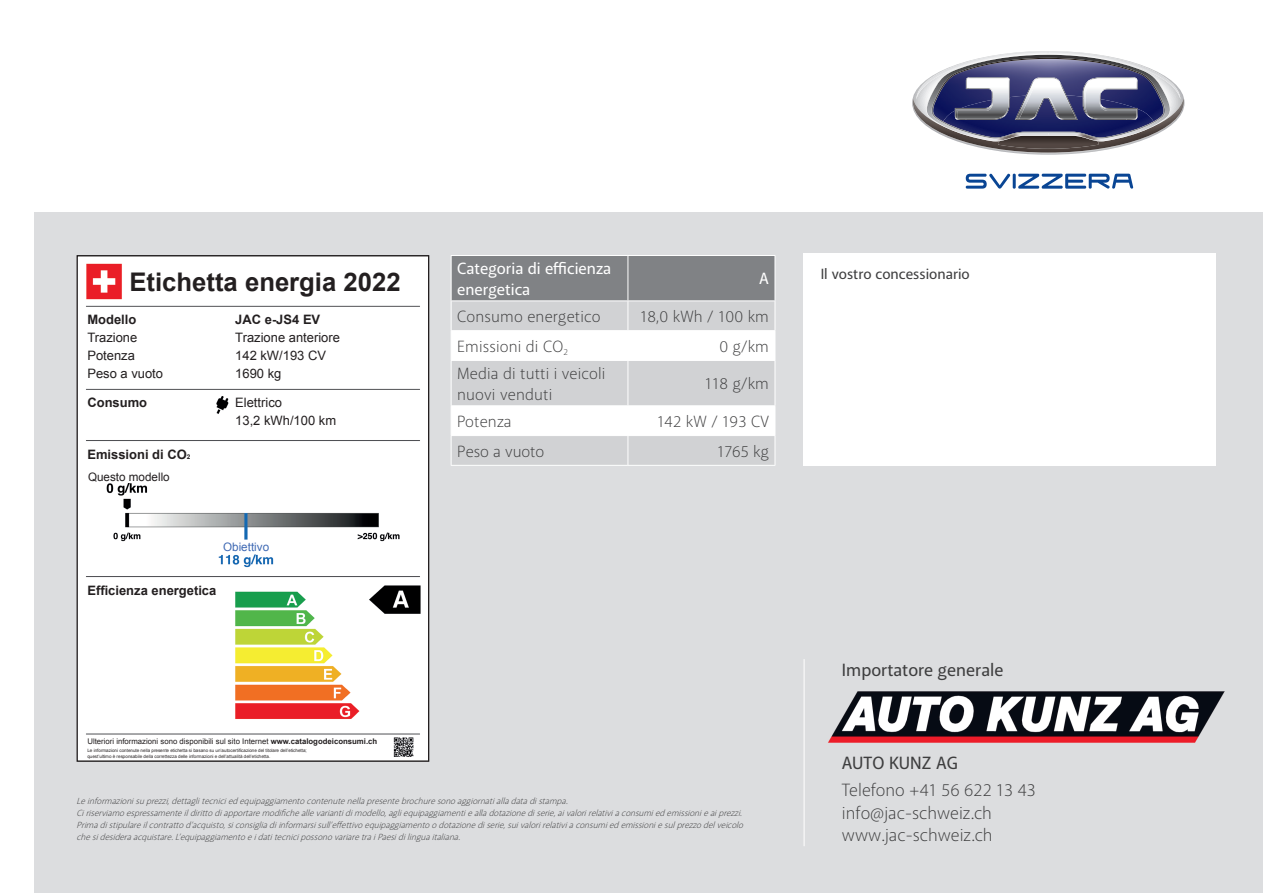
<style>
.page{position:relative;width:1263px;height:893px;background:#fff}
.page>*{position:absolute;margin:0;border:0;box-sizing:border-box;transform-origin:0 0}
.t1{font:51px "Fraulein";color:#094594}
.t2{font:700 25.65px "Arial";color:#231f20}
.t3{font:300 18px/22.5px "Akagi Pro";color:#3e3e3f}
.t4{font:500 18px "Akagi Pro";color:#3e3e3f}
.t5{font:300 16.5px/21px "Akagi Pro";letter-spacing:.01em;color:#3e3e3f}
.t6{font:500 16.5px/21px "Akagi Pro";color:#fff}
.t7{font:500 15px "Akagi Pro";color:#3e3e3f}
.t8{font:12.9px/17.9px "Arial";color:#231f20}
.t9{font:700 12.9px "Arial";color:#231f20}
.t10{font:11.7px "Arial";color:#231f20}
.t11{font:11.7px "Arial";color:#406ab4}
.t12{font:italic 300 9px/12px "Akagi Pro";color:#3e3e3f}
.t13{font:7.8px "Arial";color:#231f20}
.t14{font:4.5px/5.2px "Arial";color:#231f20}
.s1{font-size:6.45px}
.s2{font-weight:700}
</style>
<div class="page">
<div style="left:34px;top:213px;width:1229px;height:680px;background:#dcdddf"></div>
<svg style="left:912px;top:51px;width:272px;height:104px"></svg>
<img style="left:1016px;top:78px;width:43px;height:1px">
<img style="left:1016px;top:79px;width:43px;height:40px">
<hr style="left:804px;top:659px;width:1px;height:187px;background:#fff">
<img style="left:79px;top:257px;width:348px;height:503px">
<svg style="left:451px;top:255px;width:325px;height:210px"></svg>
<hr style="left:451px;top:465px;width:177px;height:1px;background:#fff">
<hr style="left:628px;top:465px;width:147px;height:1px;background:#fff">
<img style="left:828px;top:691px;width:396px;height:52px">
<div style="left:804px;top:253px;width:412px;height:213px;background:#fff"></div>
<div style="left:130px;top:263px;width:278px;height:40px;background:#fff"></div>
<div style="left:85px;top:311px;width:278px;height:73px;background:#fff"></div>
<div style="left:85px;top:395px;width:98px;height:39px;background:#fff"></div>
<div style="left:85px;top:446px;width:114px;height:37px;background:#fff"></div>
<div style="left:85px;top:581px;width:135px;height:36px;background:#fff"></div>
<div style="left:85px;top:736px;width:291px;height:24px;background:#fff"></div>
<div style="left:195px;top:541px;width:114px;height:11px;background:#fff"></div>
<div style="left:232px;top:395px;width:114px;height:39px;background:#fff"></div>
<h2 class="t2" style="left:129px;top:265px;width:273px">Etichetta energia 2022</h2>
<h3 class="t9" style="left:87px;top:311px;width:50px">Modello</h3>
<h3 class="t9" style="left:235px;top:311px;width:87px">JAC e-JS4 EV</h3>
<h3 class="t8" style="left:87px;top:329px;width:51px">Trazione</h3>
<h3 class="t8" style="left:235px;top:329px;width:106px">Trazione anteriore</h3>
<h3 class="t8" style="left:87px;top:347px;width:49px">Potenza</h3>
<h3 class="t8" style="left:235px;top:347px;width:92px">142 kW/193 CV</h3>
<h3 class="t8" style="left:87px;top:365px;width:77px">Peso a vuoto</h3>
<h3 class="t8" style="left:235px;top:365px;width:48px">1690 kg</h3>
<h3 class="t9" style="left:87px;top:394px;width:61px">Consumo</h3>
<h3 class="t8" style="left:235px;top:394px;width:102px">Elettrico<br>13,2 kWh/100 km</h3>
<h3 class="t9" style="left:87px;top:445px;width:105px">Emissioni di CO<span class="s1">2</span></h3>
<p class="t10" style="left:88px;top:469px;width:83px">Questo modello</p>
<p class="t11" style="left:223px;top:539px;width:48px">Obiettivo</p>
<h3 class="t9" style="left:87px;top:582px;width:131px">Efficienza energetica</h3>
<p class="t13" style="left:87px;top:736px;width:291px">Ulteriori informazioni sono disponibili sul sito Internet <span class="s2">www.catalogodeiconsumi.ch</span></p>
<p class="t14" style="left:87px;top:748px;width:221px">Le informazioni contenute nella presente etichetta si basano su un’autocertificazione del titolare dell’etichetta; quest’ultimo è responsabile della correttezza delle informazioni e dell’attualità dell’etichetta.</p>
<h3 class="t6" style="left:457px;top:258px;width:156px">Categoria di efficienza energetica</h3>
<h3 class="t6" style="left:759px;top:269px;width:11px">A</h3>
<h3 class="t5" style="left:457px;top:306px;width:145px">Consumo energetico</h3>
<h3 class="t5" style="left:640px;top:306px;width:130px">18,0 kWh / 100 km</h3>
<h3 class="t5" style="left:457px;top:336px;width:112px">Emissioni di CO<sub>2</sub></h3>
<h3 class="t5" style="left:719px;top:336px;width:51px">0 g/km</h3>
<h3 class="t5" style="left:457px;top:363px;width:150px">Media di tutti i veicoli nuovi venduti</h3>
<h3 class="t5" style="left:705px;top:373px;width:66px">118 g/km</h3>
<h3 class="t5" style="left:457px;top:411px;width:56px">Potenza</h3>
<h3 class="t5" style="left:657px;top:411px;width:113px">142 kW / 193 CV</h3>
<h3 class="t5" style="left:457px;top:441px;width:89px">Peso a vuoto</h3>
<h3 class="t5" style="left:717px;top:441px;width:53px">1765 kg</h3>
<p class="t12" style="left:77px;top:795px;width:671px">Leinformazionisuprezzi,dettaglitecniciedequipaggiamentocontenutenellapresentebrochuresonoaggiornatialladatadistampa.<br>Ciriserviamoespressamenteildirittodiapportaremodificheallevariantidimodello,agliequipaggiamentiealladotazionediserie,aivalorirelativiaconsumiedemissionieaiprezzi.<br>Primadistipulareilcontrattod’acquisto,siconsigliadiinformarsisull’effettivoequipaggiamentoodotazionediserie,suivalorirelativiaconsumiedemissioniesulprezzodelveicolo chesidesideraacquistare.L’equipaggiamentoeidatitecnicipossonovariaretraiPaesidilinguaitaliana.</p>
<h1 class="t1" style="left:963px;top:141px;width:171px">SVIZZERA</h1>
<h3 class="t7" style="left:821px;top:265px;width:151px">Il vostro concessionario</h3>
<h3 class="t4" style="left:842px;top:659px;width:163px">Importatore generale</h3>
<h3 class="t4" style="left:842px;top:752px;width:117px">AUTO KUNZ AG</h3>
<h3 class="t3" style="left:842px;top:779px;width:195px">Telefono +41 56 622 13 43 info@jac-schweiz.ch www.jac-schweiz.ch</h3>
</div>
